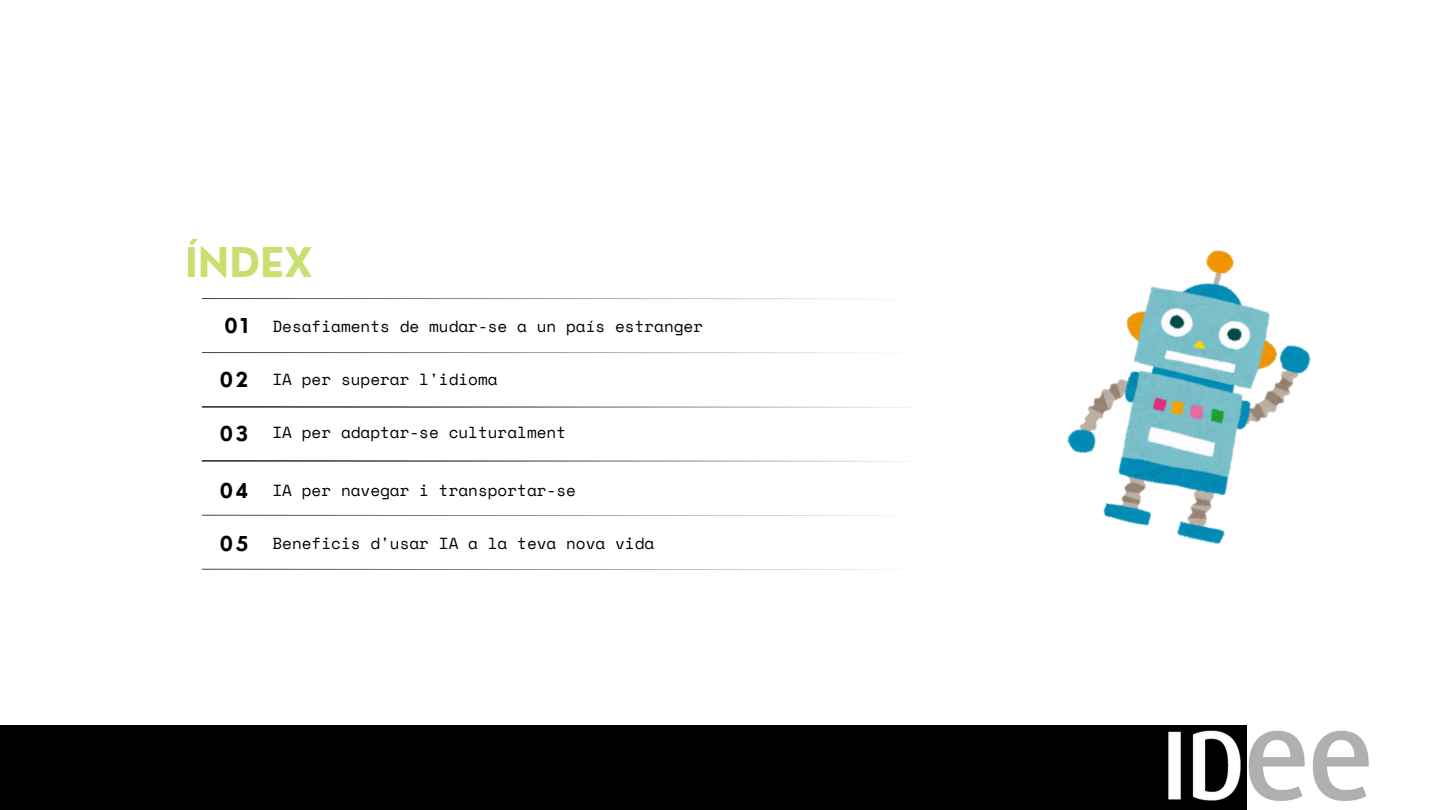
<style>
.page{position:relative;width:1440px;height:810px;background:#fff}
.page>*{position:absolute;margin:0;border:0;box-sizing:border-box;transform-origin:0 0}
.t1{font:700 40px "Nourd";color:#c9df6f}
.t2{font:700 20px "Nourd";letter-spacing:.1em;color:#000}
.t3{font:16px "Space Mono";color:#000}
</style>
<div class="page">
<img style="left:1246px;top:727px;width:123px;height:77px">
<img style="left:1067px;top:249px;width:244px;height:295px">
<svg style="left:202px;top:298px;width:649px;height:109px"></svg>
<div style="left:0;top:726px;width:1246px;height:84px;background:#000"></div>
<svg style="left:202px;top:407px;width:702px;height:163px"></svg>
<p class="t1" style="left:185px;top:237px;width:129px">ÍNDEX</p>
<h1 class="t2" style="left:224px;top:313px;width:26px">01</h1>
<p class="t2" style="left:220px;top:367px;width:30px">02</p>
<p class="t2" style="left:220px;top:421px;width:30px">03</p>
<p class="t3" style="left:272px;top:420px;width:295px">IA per adaptar-se culturalment</p>
<p class="t3" style="left:272px;top:315px;width:432px">Desafiaments de mudar-se a un país estranger</p>
<p class="t3" style="left:272px;top:367px;width:227px">IA per superar l'idioma</p>
<p class="t2" style="left:220px;top:478px;width:30px">04</p>
<p class="t3" style="left:272px;top:478px;width:305px">IA per navegar i transportar-se</p>
<p class="t2" style="left:220px;top:531px;width:31px">05</p>
<p class="t3" style="left:272px;top:531px;width:383px">Beneficis d'usar IA a la teva nova vida</p>
</div>
